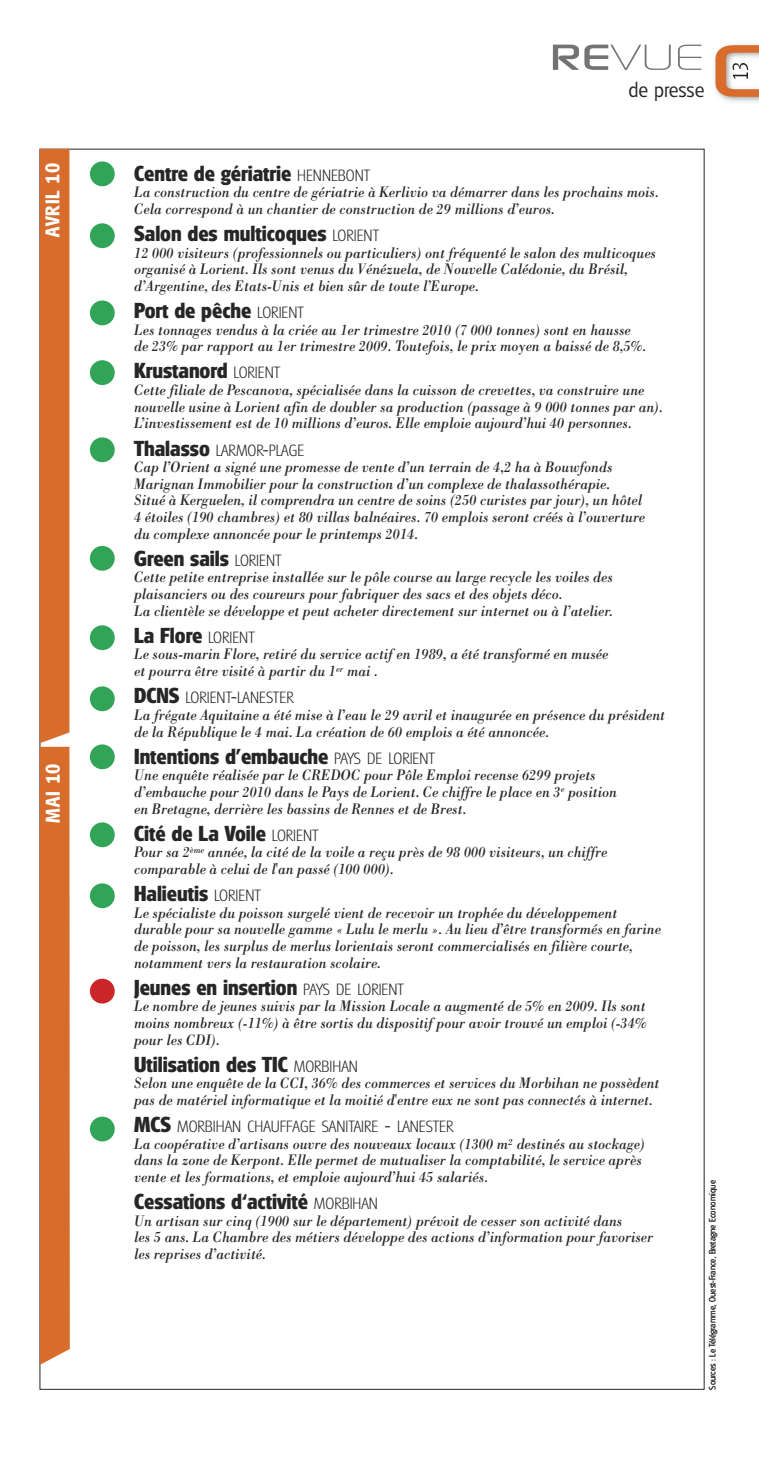
<style>
.page{position:relative;width:759px;height:1469px;background:#fff}
.page>*{position:absolute;margin:0;border:0;box-sizing:border-box;transform-origin:0 0}
.t1{font:300 35px "Digital";color:#757272;scale:1.45 1}
.t2{font:700 21px "Glasgow";color:#272627;scale:.96 1}
.t3{font:300 21px "Glasgow";color:#272627;scale:.96 1}
.t4{font:600 19.25px "Glasgow";letter-spacing:.03em;color:#fff;scale:.96 1}
.t5{font:italic 15.75px/16.6px "Bodoni BT";color:#272627;scale:.9 1}
.t6{font:200 15.75px "Glasgow";color:#272627}
.t7{font:300 8.75px "Glasgow";color:#272627}
.s1{font-weight:500}
.s2{font-weight:200;font-size:15.75px}
.s3{font-weight:700;font-size:21px}
.s4{font-size:21px}
</style>
<div class="page">
<svg style="left:716px;top:45px;width:43px;height:52px"></svg>
<div style="left:40px;top:149px;width:30px;height:1215px;background:#d76c2c"></div>
<div style="left:90px;top:161px;width:25px;height:25px;background:#32a457;border-radius:50%"></div>
<div style="left:90px;top:223px;width:25px;height:25px;background:#32a457;border-radius:50%"></div>
<div style="left:90px;top:300px;width:25px;height:25px;background:#32a457;border-radius:50%"></div>
<div style="left:90px;top:360px;width:25px;height:25px;background:#32a457;border-radius:50%"></div>
<div style="left:90px;top:437px;width:25px;height:25px;background:#32a457;border-radius:50%"></div>
<div style="left:90px;top:546px;width:25px;height:24px;background:#32a457;border-radius:50%"></div>
<div style="left:90px;top:625px;width:25px;height:25px;background:#32a457;border-radius:50%"></div>
<div style="left:90px;top:686px;width:25px;height:25px;background:#32a457;border-radius:50%"></div>
<div style="left:90px;top:744px;width:25px;height:25px;background:#32a457;border-radius:50%"></div>
<div style="left:90px;top:822px;width:25px;height:25px;background:#32a457;border-radius:50%"></div>
<div style="left:90px;top:883px;width:25px;height:25px;background:#32a457;border-radius:50%"></div>
<div style="left:90px;top:1116px;width:25px;height:25px;background:#32a457;border-radius:50%"></div>
<div style="left:90px;top:978px;width:25px;height:25px;background:#cc262b;border-radius:50%"></div>
<h1 class="t1" style="left:550px;top:37px;width:108px"><span class="s1">RE</span>VUE</h1>
<h2 class="t3" style="left:628px;top:77px;width:81px">de presse</h2>
<p class="t4" style="left:42px;top:236px;width:78px;rotate:-90deg">AVRIL 10</p>
<h2 class="t2" style="left:134px;top:161px;width:248px">Centre de gériatrie <span class="s2">HENNEBONT</span></h2>
<p class="t5" style="left:134px;top:185px;width:584px">La construction du centre de gériatrie à Kerlivio va démarrer dans les prochains mois.<br>Cela correspond à un chantier de construction de 29 millions d’euros.</p>
<h2 class="t2" style="left:134px;top:221px;width:257px">Salon des multicoques <span class="s2">LORIENT</span></h2>
<p class="t5" style="left:134px;top:246px;width:581px">12 000 visiteurs (professionnels ou particuliers) ont fréquenté le salon des multicoques organisé à Lorient. Ils sont venus du Vénézuela, de Nouvelle Calédonie, du Brésil, d’Argentine, des Etats-Unis et bien sûr de toute l’Europe.</p>
<h2 class="t2" style="left:134px;top:298px;width:178px">Port de pêche <span class="s2">LORIENT</span></h2>
<p class="t5" style="left:134px;top:323px;width:570px">Les tonnages vendus à la criée au 1er trimestre 2010 (7 000 tonnes) sont en hausse de 23% par rapport au 1er trimestre 2009. Toutefois, le prix moyen a baissé de 8,5%.</p>
<h2 class="t2" style="left:134px;top:359px;width:154px">Krustanord <span class="s2">LORIENT</span></h2>
<p class="t5" style="left:134px;top:383px;width:589px">Cette filiale de Pescanova, spécialisée dans la cuisson de crevettes, va construire une nouvelle usine à Lorient afin de doubler sa production (passage à 9 000 tonnes par an).<br>L’investissement est de 10 millions d’euros. Elle emploie aujourd’hui 40 personnes.</p>
<p class="t6" style="left:134px;top:441px;width:172px"><span class="s3">Thalasso</span> LARMOR<span class="s4">-</span>PLAGE</p>
<p class="t5" style="left:134px;top:460px;width:569px">Cap l’Orient a signé une promesse de vente d’un terrain de 4,2 ha à Bouwfonds Marignan Immobilier pour la construction d’un complexe de thalassothérapie.<br>Situé à Kerguelen, il comprendra un centre de soins (250 curistes par jour), un hôtel 4 étoiles (190 chambres) et 80 villas balnéaires. 70 emplois seront créés à l’ouverture du complexe annoncée pour le printemps 2014.</p>
<h2 class="t2" style="left:134px;top:546px;width:155px">Green sails <span class="s2">LORIENT</span></h2>
<p class="t5" style="left:134px;top:570px;width:534px">Cette petite entreprise installée sur le pôle course au large recycle les voiles des plaisanciers ou des coureurs pour fabriquer des sacs et des objets déco.<br>La clientèle se développe et peut acheter directement sur internet ou à l’atelier.</p>
<h2 class="t2" style="left:134px;top:623px;width:127px">La Flore <span class="s2">LORIENT</span></h2>
<p class="t5" style="left:134px;top:647px;width:528px">Le sous-marin Flore, retiré du service actif en 1989, a été transformé en musée et pourra être visité à partir du 1<sup>er</sup> mai .</p>
<p class="t6" style="left:134px;top:688px;width:161px"><span class="s3">DCNS</span> LORIENT<span class="s4">-</span>LANESTER</p>
<p class="t5" style="left:134px;top:708px;width:592px">La frégate Aquitaine a été mise à l’eau le 29 avril et inaugurée en présence du président de la République le 4 mai. La création de 60 emplois a été annoncée.</p>
<h2 class="t2" style="left:134px;top:744px;width:315px">Intentions d'embauche <span class="s2">PAYS DE LORIENT</span></h2>
<p class="t5" style="left:134px;top:768px;width:538px">Une enquête réalisée par le CREDOC pour Pôle Emploi recense 6299 projets d’embauche pour 2010 dans le Pays de Lorient. Ce chiffre le place en 3<sup>e</sup> position en Bretagne, derrière les bassins de Rennes et de Brest.</p>
<h2 class="t2" style="left:134px;top:821px;width:194px">Cité de La Voile <span class="s2">LORIENT</span></h2>
<p class="t5" style="left:134px;top:845px;width:527px">Pour sa 2<sup>ème</sup> année, la cité de la voile a reçu près de 98 000 visiteurs, un chiffre comparable à celui de l'an passé (100 000).</p>
<h2 class="t2" style="left:134px;top:881px;width:134px">Halieutis <span class="s2">LORIENT</span></h2>
<p class="t5" style="left:134px;top:906px;width:587px">Le spécialiste du poisson surgelé vient de recevoir un trophée du développement durable pour sa nouvelle gamme « Lulu le merlu ». Au lieu d’être transformés en farine de poisson, les surplus de merlus lorientais seront commercialisés en filière courte, notamment vers la restauration scolaire.</p>
<h2 class="t2" style="left:134px;top:975px;width:283px">Jeunes en insertion <span class="s2">PAYS DE LORIENT</span></h2>
<p class="t5" style="left:134px;top:999px;width:571px;text-align:justify">Le nombre de jeunes suivis par la Mission Locale a augmenté de 5% en 2009. Ils sont moins nombreux (-11%) à être sortis du dispositif pour avoir trouvé un emploi (-34% pour les CDI).</p>
<h2 class="t2" style="left:134px;top:1052px;width:235px">Utilisation des TIC <span class="s2">MORBIHAN</span></h2>
<p class="t5" style="left:134px;top:1076px;width:585px">Selon une enquête de la CCI, 36% des commerces et services du Morbihan ne possèdent pas de matériel informatique et la moitié d'entre eux ne sont pas connectés à internet.</p>
<p class="t6" style="left:134px;top:1117px;width:321px"><span class="s3">MCS</span> MORBIHAN CHAUFFAGE SANITAIRE <span class="s4">-</span> LANESTER</p>
<p class="t5" style="left:134px;top:1137px;width:569px">La coopérative d’artisans ouvre des nouveaux locaux (1300 m² destinés au stockage) dans la zone de Kerpont. Elle permet de mutualiser la comptabilité, le service après vente et les formations, et emploie aujourd’hui 45 salariés.</p>
<h2 class="t2" style="left:134px;top:1189px;width:256px">Cessations d‘activité <span class="s2">MORBIHAN</span></h2>
<p class="t5" style="left:134px;top:1214px;width:578px">Un artisan sur cinq (1900 sur le département) prévoit de cesser son activité dans<br>les 5 ans. La Chambre des métiers développe des actions d’information pour favoriser les reprises d’activité.</p>
<p class="t4" style="left:42px;top:822px;width:63px;rotate:-90deg">MAI 10</p>
<p class="t7" style="left:707px;top:1389px;width:211px;rotate:-90deg">Sources : Le Télégramme, Ouest-France, Bretagne Economique</p>
</div>
